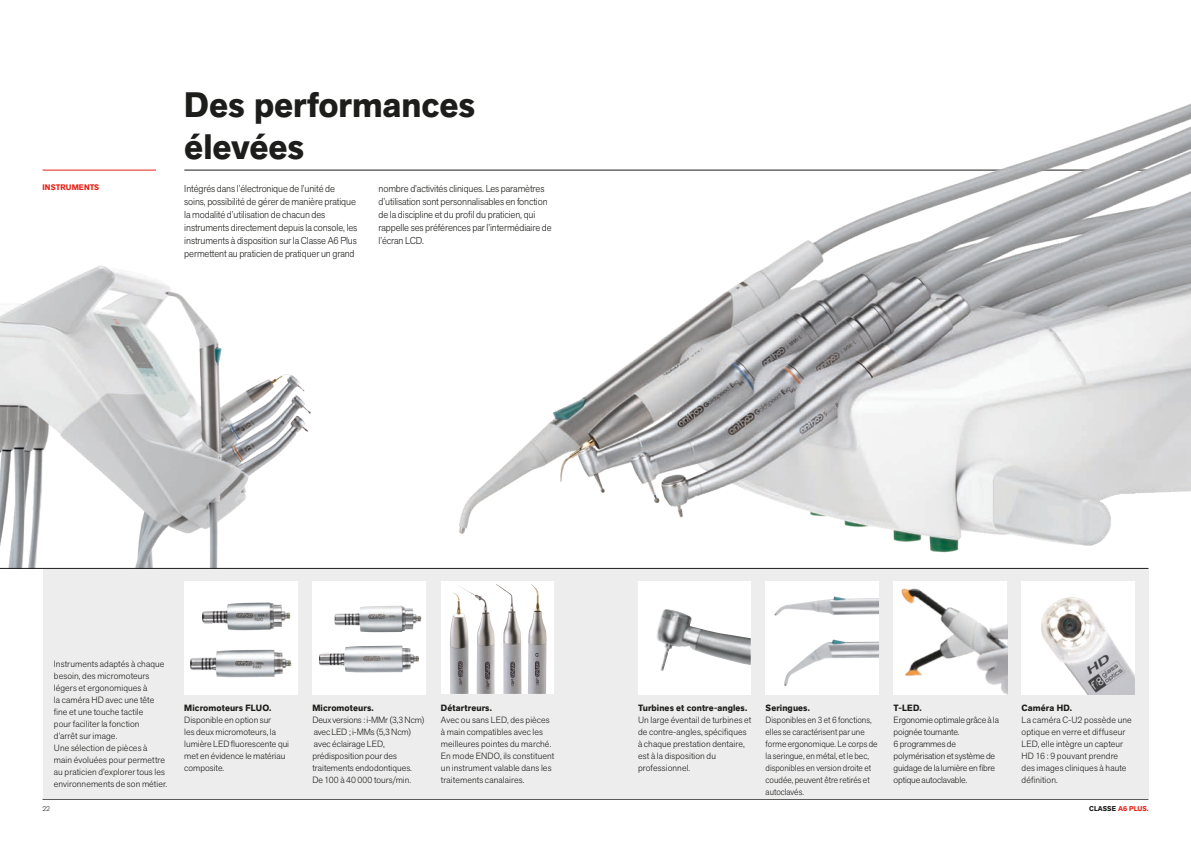
<style>
.page{position:relative;width:1191px;height:842px;background:#fff}
.page>*{position:absolute;margin:0;border:0;box-sizing:border-box;transform-origin:0 0}
.t1{font:700 35px/42px "Akzid Grtsk Next";color:#1d1d1b}
.t2{font:300 10px/13px "Akzid Grtsk Next";letter-spacing:-.01em;color:#1d1d1b;scale:.96 1}
.t3{font:300 9px/12px "Akzid Grtsk Next";letter-spacing:.005em;color:#1d1d1b}
.t4{font:300 9px/12px "Akzid Grtsk Next";letter-spacing:.005em;color:#1d1d1b;scale:.95 1}
.t5{font:300 9px/12px "Akzid Grtsk Next";letter-spacing:-.015em;color:#1d1d1b}
.t6{font:700 9px "Akzid Grtsk Next";letter-spacing:.015em;color:#1d1d1b}
.t7{font:700 8px "Akzid Grtsk Next";letter-spacing:.01em;color:#e72419}
.t8{font:700 7px "Akzid Grtsk Next";letter-spacing:.01em;color:#e72419}
.t9{font:300 7px "Akzid Grtsk Next";color:#1d1d1b}
.s1{color:#1d1d1b}
</style>
<div class="page">
<hr style="left:184px;top:170px;width:964px;height:1px;background:#1d1d1b">
<hr style="left:43px;top:799px;width:1105px;height:1px;background:#1d1d1b">
<hr style="left:43px;top:170px;width:113px;height:1px;background:#e72419">
<div style="left:43px;top:568px;width:1105px;height:231px;background:#ededed"></div>
<img style="left:0;top:265px;width:341px;height:303px">
<img style="left:425px;top:103px;width:766px;height:465px">
<div style="left:638px;top:581px;width:112px;height:114px;background:#fff"></div>
<div style="left:765px;top:581px;width:114px;height:114px;background:#fff"></div>
<img style="left:774px;top:596px;width:105px;height:90px">
<div style="left:312px;top:581px;width:114px;height:114px;background:#fff"></div>
<img style="left:335px;top:606px;width:86px;height:26px">
<img style="left:319px;top:646px;width:100px;height:26px">
<img style="left:1021px;top:581px;width:114px;height:114px">
<img style="left:656px;top:609px;width:94px;height:62px">
<hr style="left:0;top:568px;width:1148px;height:1px;background:#1d1d1b">
<div style="left:441px;top:581px;width:112px;height:113px;background:#fff"></div>
<img style="left:459px;top:584px;width:62px;height:110px">
<img style="left:528px;top:584px;width:18px;height:110px">
<img style="left:450px;top:592px;width:18px;height:102px">
<div style="left:184px;top:581px;width:114px;height:114px;background:#fff"></div>
<img style="left:202px;top:602px;width:89px;height:29px">
<img style="left:190px;top:649px;width:102px;height:29px">
<img style="left:893px;top:581px;width:114px;height:113px">
<h1 class="t1" style="left:184px;top:84px;width:292px">Des performances élevées</h1>
<p class="t7" style="left:43px;top:182px;width:58px">INSTRUMENTS</p>
<p class="t2" style="left:184px;top:182px;width:182px">Intégrés dans l’électronique de l’unité de soins, possibilité de gérer de manière pratique la modalité d’utilisation de chacun des instruments directement depuis la console, les instruments à disposition sur la Classe A6 Plus permettent au praticien de pratiquer un grand</p>
<p class="t2" style="left:378px;top:182px;width:182px">nombre d’activités cliniques. Les paramètres d’utilisation sont personnalisables en fonction de la discipline et du profil du praticien, qui rappelle ses préférences par l’intermédiaire de l’écran LCD.</p>
<p class="t3" style="left:54px;top:657px;width:115px">Instruments adaptés à chaque besoin, des micromoteurs légers et ergonomiques à<br>la caméra HD avec une tête fine et une touche tactile<br>pour faciliter la fonction<br>d’arrêt sur image.<br>Une sélection de pièces à main évoluées pour permettre au praticien d’explorer tous les environnements de son métier.</p>
<p class="t6" style="left:184px;top:702px;width:89px">Micromoteurs FLUO.</p>
<p class="t3" style="left:184px;top:713px;width:106px">Disponible en option sur<br>les deux micromoteurs, la lumière LED fluorescente qui met en évidence le matériau composite.</p>
<p class="t6" style="left:312px;top:702px;width:63px">Micromoteurs.</p>
<p class="t3" style="left:312px;top:713px;width:114px">Deux versions : i-MMr (3,3 Ncm) avec LED ; i-MMs (5,3 Ncm) avec éclairage LED, prédisposition pour des traitements endodontiques.<br>De 100 à 40 000 tours/min.</p>
<p class="t6" style="left:441px;top:702px;width:53px">Détartreurs.</p>
<p class="t3" style="left:441px;top:713px;width:115px">Avec ou sans LED, des pièces à main compatibles avec les meilleures pointes du marché.<br>En mode ENDO, ils constituent un instrument valable dans les traitements canalaires.</p>
<p class="t6" style="left:638px;top:702px;width:111px">Turbines et contre-angles.</p>
<p class="t3" style="left:638px;top:713px;width:115px">Un large éventail de turbines et de contre-angles, spécifiques à chaque prestation dentaire, est à la disposition du professionnel.</p>
<p class="t6" style="left:765px;top:702px;width:46px">Seringues.</p>
<p class="t4" style="left:765px;top:714px;width:119px">Disponibles en 3 et 6 fonctions, elles se caractérisent par une forme ergonomique. Le corps de la seringue, en métal, et le bec, disponibles en version droite et coudée, peuvent être retirés et autoclavés.</p>
<p class="t6" style="left:893px;top:702px;width:30px">T-LED.</p>
<p class="t5" style="left:893px;top:713px;width:107px">Ergonomie optimale grâce à la poignée tournante.<br>6 programmes de polymérisation et système de guidage de la lumière en fibre optique autoclavable.</p>
<p class="t6" style="left:1021px;top:702px;width:52px">Caméra HD.</p>
<p class="t3" style="left:1021px;top:714px;width:112px">La caméra C-U2 possède une optique en verre et diffuseur<br>LED, elle intègre un capteur<br>HD 16 : 9 pouvant prendre des images cliniques à haute définition.</p>
<p class="t9" style="left:43px;top:804px;width:9px">22</p>
<p class="t8" style="left:1089px;top:804px;width:61px"><span class="s1">CLASSE</span> A6 PLUS.</p>
</div>
